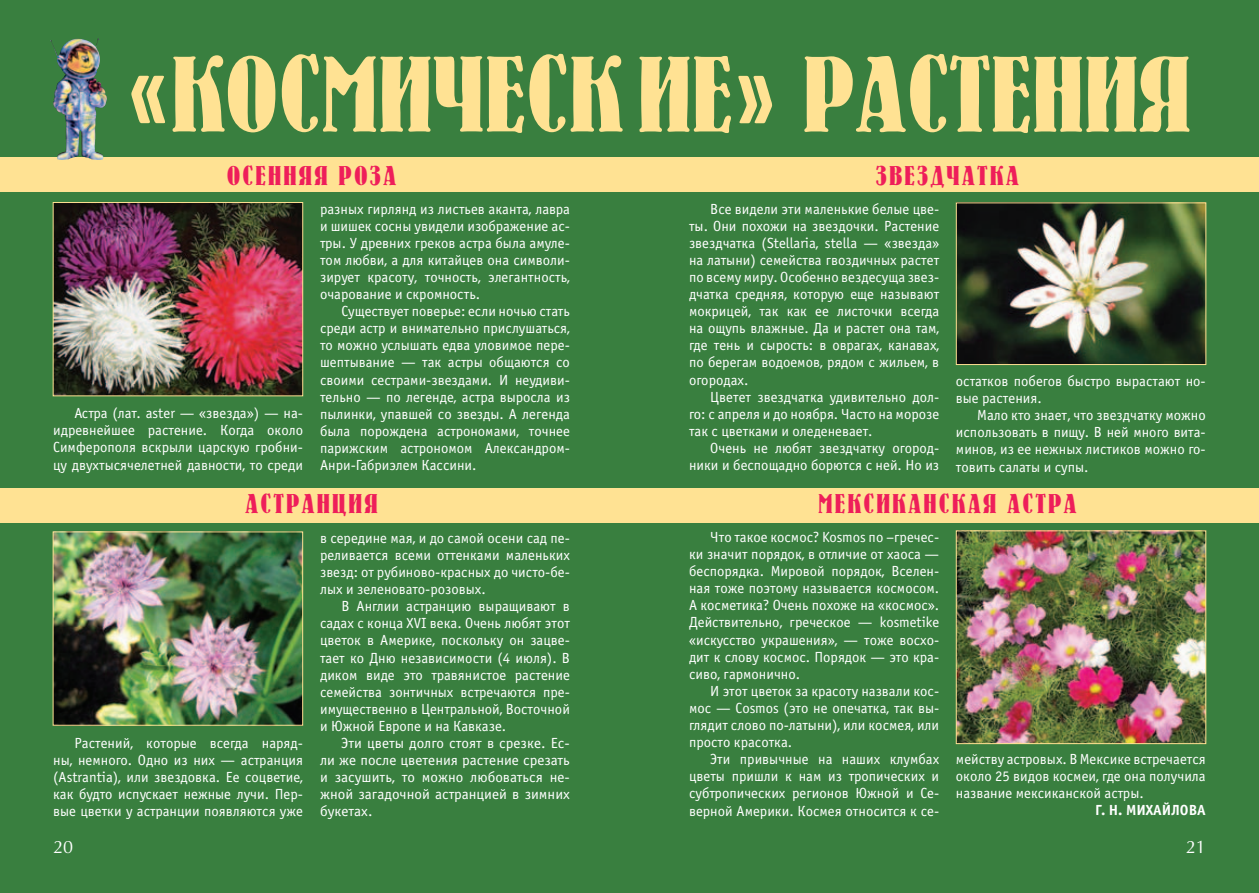
<style>
.page{position:relative;width:1259px;height:893px;background:#397f3f}
.page>*{position:absolute;margin:0;border:0;box-sizing:border-box;transform-origin:0 0}
.t1{font:106.5px "Bernhard C";color:#ffe293}
.t2{font:27px "Bernhard C";letter-spacing:.08em;color:#ee1e5a}
.t3{font:18px "Optima";color:#fff}
.t4{font:14.7px/17.1px "Officina Sans C";color:#fff;text-align:justify}
.t5{font:700 14.7px "Officina Sans C";color:#fff}
</style>
<div class="page">
<div style="left:0;top:157px;width:1259px;height:35px;background:#ffe293"></div>
<img style="left:55px;top:204px;width:246px;height:190px">
<div style="left:53px;top:202px;width:250px;height:194px;border:1px solid #ffe293"></div>
<img style="left:55px;top:533px;width:246px;height:191px">
<div style="left:53px;top:531px;width:250px;height:195px;border:1px solid #ffe293"></div>
<img style="left:958px;top:204px;width:246px;height:159px">
<div style="left:956px;top:202px;width:250px;height:163px;border:1px solid #ffe293"></div>
<img style="left:958px;top:532px;width:246px;height:210px">
<div style="left:956px;top:530px;width:250px;height:214px;border:1px solid #ffe293"></div>
<div style="left:0;top:488px;width:1259px;height:34px;background:#ffe293"></div>
<img style="left:56px;top:39px;width:39px;height:17px">
<h1 class="t1" style="left:126px;top:56px;width:1067px">«КОСМИЧЕСКИЕ» РАСТЕНИЯ</h1>
<h2 class="t2" style="left:227px;top:165px;width:171px">ОСЕННЯЯ РОЗА</h2>
<h2 class="t2" style="left:876px;top:165px;width:145px">ЗВЕЗДЧАТКА</h2>
<p class="t4" style="left:689px;top:201px;width:252px;text-indent:21px">Все видели эти маленькие белые цве&shy;ты. Они похожи на звездочки. Растение звездчатка (Stellaria, stella — «звезда» на латыни) семейства гвоздичных растет по всему миру. Особенно вездесуща звез&shy;дчатка средняя, которую еще называют мокрицей, так как ее листочки всегда на ощупь влажные. Да и растет она там, где тень и сырость: в оврагах, канавах, по берегам водоемов, рядом с жильем, в огородах.</p>
<p class="t4" style="left:689px;top:389px;width:252px;text-indent:21px">Цветет звездчатка удивительно дол&shy;го: с апреля и до ноября. Часто на морозе так с цветками и оледеневает.</p>
<p class="t4" style="left:689px;top:441px;width:252px;text-align:right">Очень не любят звездчатку огород&shy;ники и беспощадно борются с ней. Но из</p>
<p class="t4" style="left:320px;top:201px;width:251px">разных гирлянд из листьев аканта, лавра и шишек сосны увидели изображение ас&shy;тры. У древних греков астра была амуле&shy;том любви, а для китайцев она символи&shy;зирует красоту, точность, элегантность, очарование и скромность.</p>
<p class="t4" style="left:320px;top:304px;width:251px;text-indent:21px">Существует поверье: если ночью стать среди астр и внимательно прислушаться, то можно услышать едва уловимое пере&shy;шептывание — так астры общаются со своими сестрами-звездами. И неудиви&shy;тельно — по легенде, астра выросла из пылинки, упавшей со звезды. А легенда была порождена астрономами, точнее парижским астрономом Александром-Анри-Габриэлем Кассини.</p>
<p class="t4" style="left:956px;top:374px;width:251px">остатков побегов быстро вырастают но&shy;вые растения.</p>
<p class="t4" style="left:956px;top:408px;width:251px;text-indent:21px">Мало кто знает, что звездчатку можно использовать в пищу. В ней много вита&shy;минов, из ее нежных листиков можно го&shy;товить салаты и супы.</p>
<p class="t4" style="left:53px;top:406px;width:251px;text-indent:21px">Астра (лат. aster — «звезда») — на&shy;идревнейшее растение. Когда около Симферополя вскрыли царскую гробни&shy;цу двухтысячелетней давности, то среди</p>
<h2 class="t2" style="left:245px;top:494px;width:134px">АСТРАНЦИЯ</h2>
<h2 class="t2" style="left:818px;top:494px;width:260px">МЕКСИКАНСКАЯ АСТРА</h2>
<p class="t4" style="left:53px;top:735px;width:251px;text-indent:21px">Растений, которые всегда наряд&shy;ны, немного. Одно из них — астранция (Astrantia), или звездовка. Ее соцветие, как будто испускает нежные лучи. Пер&shy;вые цветки у астранции появляются уже</p>
<p class="t4" style="left:320px;top:530px;width:251px">в середине мая, и до самой осени сад пе&shy;реливается всеми оттенками маленьких звезд: от рубиново-красных до чисто-бе&shy;лых и зеленовато-розовых.</p>
<p class="t4" style="left:320px;top:599px;width:251px;text-indent:21px">В Англии астранцию выращивают в садах с конца XVI века. Очень любят этот цветок в Америке, поскольку он зацве&shy;тает ко Дню независимости (4 июля). В диком виде это травянистое растение семейства зонтичных встречаются пре&shy;имущественно в Центральной, Восточной и Южной Европе и на Кавказе.</p>
<p class="t4" style="left:320px;top:736px;width:251px;text-indent:21px">Эти цветы долго стоят в срезке. Ес&shy;ли же после цветения растение срезать и засушить, то можно любоваться не&shy;жной загадочной астранцией в зимних букетах.</p>
<p class="t4" style="left:689px;top:530px;width:252px;text-indent:21px">Что такое космос? Kosmos по –гречес&shy;ки значит порядок, в отличие от хаоса — беспорядка. Мировой порядок, Вселен&shy;ная тоже поэтому называется космосом.<br>А косметика? Очень похоже на «космос».<br>Действительно, греческое — kosmetike «искусство украшения», — тоже восхо&shy;дит к слову космос. Порядок — это кра&shy;сиво, гармонично.</p>
<p class="t4" style="left:689px;top:683px;width:252px;text-indent:21px">И этот цветок за красоту назвали кос&shy;мос — Сosmos (это не опечатка, так вы&shy;глядит слово по-латыни), или космея, или просто красотка.</p>
<p class="t4" style="left:689px;top:752px;width:252px;text-indent:21px">Эти привычные на наших клумбах цветы пришли к нам из тропических и субтропических регионов Южной и Се&shy;верной Америки. Космея относится к се-</p>
<p class="t4" style="left:956px;top:752px;width:251px">мейству астровых. В Мексике встречается около 25 видов космеи, где она получила название мексиканской астры.</p>
<p class="t5" style="left:1095px;top:805px;width:112px">Г. Н. МИХАЙЛОВА</p>
<p class="t3" style="left:53px;top:839px;width:22px">20</p>
<p class="t3" style="left:1185px;top:839px;width:22px">21</p>
</div>
